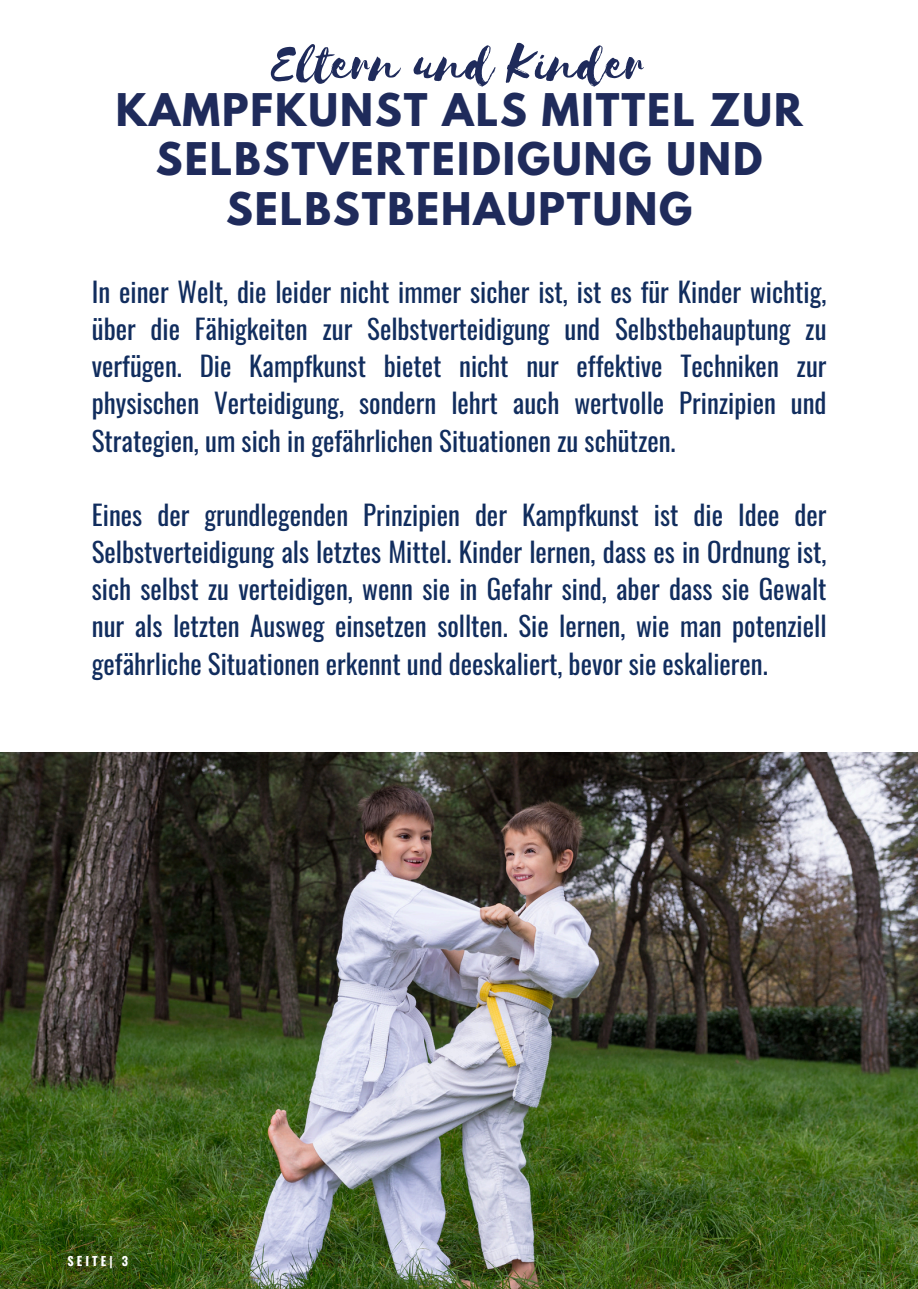
<style>
.page{position:relative;width:918px;height:1289px;background:#fff}
.page>*{position:absolute;margin:0;border:0;box-sizing:border-box;transform-origin:0 0}
.t1{font:58.05px "Selima";color:#1f2b5b}
.t2{font:700 39.9px/49.5px "League Spartan";letter-spacing:.05em;color:#1f2b5b;text-align:center}
.t3{font:27px/37.2px "Oswald";color:#112d5e;text-align:justify}
.t4{font:700 12.3px "Oswald";letter-spacing:.25em;color:#fff}
</style>
<div class="page">
<img style="left:0;top:752px;width:918px;height:536px">
<h3 class="t1" style="left:273px;top:32px;width:374px">Eltern und Kinder</h3>
<h3 class="t2" style="left:116px;top:90px;width:688px">KAMPFKUNST ALS MITTEL ZUR<br>SELBSTVERTEIDIGUNG UND<br>SELBSTBEHAUPTUNG</h3>
<p class="t3" style="left:92px;top:272px;width:736px">In einer Welt, die leider nicht immer sicher ist, ist es für Kinder wichtig, über die Fähigkeiten zur Selbstverteidigung und Selbstbehauptung zu verfügen. Die Kampfkunst bietet nicht nur effektive Techniken zur physischen Verteidigung, sondern lehrt auch wertvolle Prinzipien und Strategien, um sich in gefährlichen Situationen zu schützen.</p>
<p class="t3" style="left:92px;top:495px;width:736px">Eines der grundlegenden Prinzipien der Kampfkunst ist die Idee der Selbstverteidigung als letztes Mittel. Kinder lernen, dass es in Ordnung ist, sich selbst zu verteidigen, wenn sie in Gefahr sind, aber dass sie Gewalt nur als letzten Ausweg einsetzen sollten. Sie lernen, wie man potenziell gefährliche Situationen erkennt und deeskaliert, bevor sie eskalieren.</p>
<h2 class="t4" style="left:67px;top:1250px;width:62px">SEITE| 3</h2>
</div>
